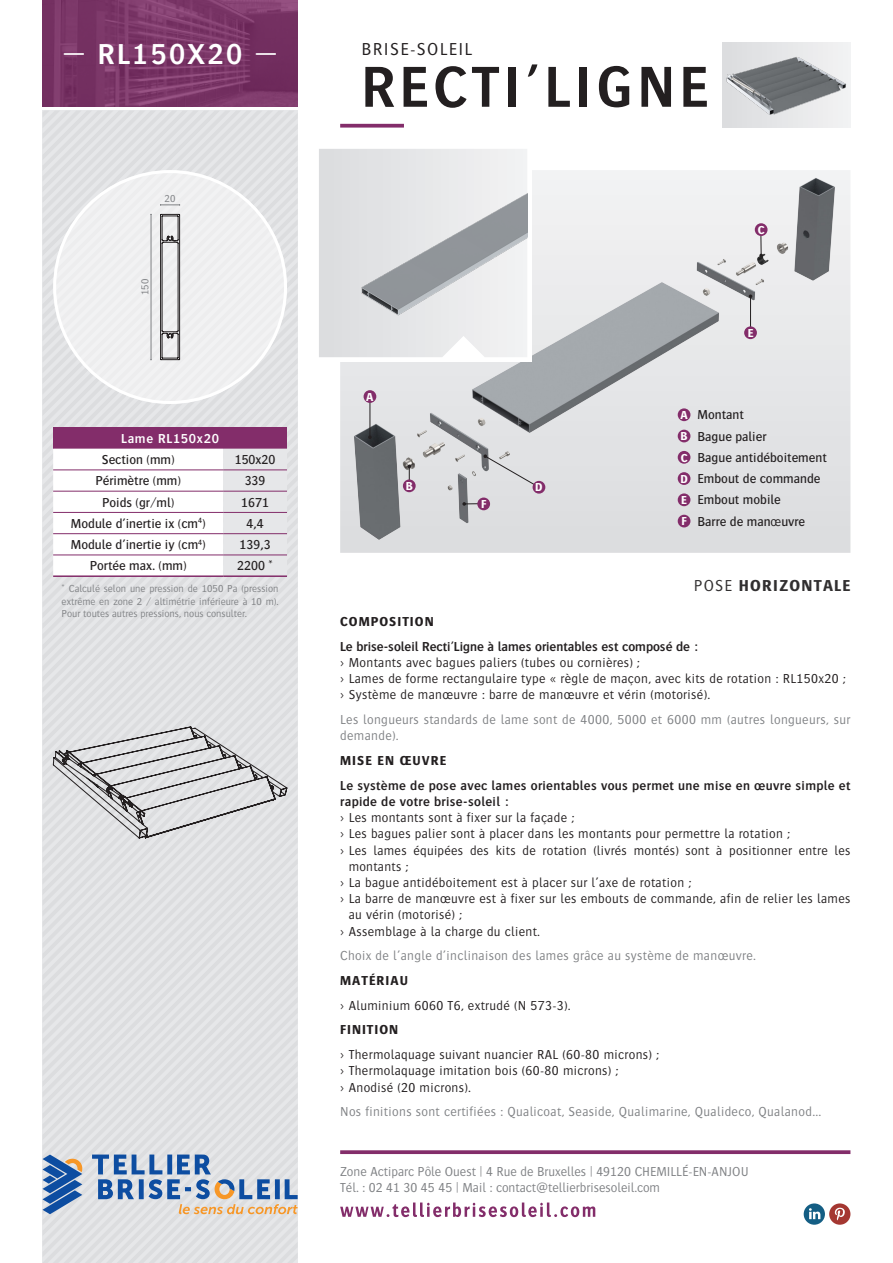
<style>
.page{position:relative;width:893px;height:1263px;background:#fff}
.page>*{position:absolute;margin:0;border:0;box-sizing:border-box;transform-origin:0 0}
.t1{font:600 60px "Bosis Std";letter-spacing:.075em;color:#231f20}
.Onglet{font:600 30px "Bosis Std";letter-spacing:.075em;color:#fff}
.t2{font:300 18px "Bosis Std";letter-spacing:.075em;color:#231f20}
.Titre_Haut_de_page{font:700 16.5px "Bosis Std";letter-spacing:.075em;color:#312f30}
.t3{font:300 13.5px/16.2px "Bosis Std";letter-spacing:.025em;color:#231f20}
.Paragraphe_Légende{font:300 13.5px/16.2px "Bosis Std";letter-spacing:.025em;color:#808285}
.Tableau_Contenu{font:500 13.5px "Bosis Std";color:#231f20}
.Paragraphe_Légende-2{font:300 13.5px/16.2px "Bosis Std";color:#808285}
.Paragraphe_Texte_sta{font:600 13.5px/16.2px "Bosis Std";letter-spacing:.025em;color:#231f20}
.Paragraphe_Texte_sta-2{font:600 13.5px "Bosis Std";color:#231f20}
.Paragraphe_Titre{font:700 13.5px "Bosis Std";letter-spacing:.075em;color:#231f20}
.Tableau_Titre{font:600 13.5px "Bosis Std";letter-spacing:.05em;color:#fff}
.Coordonnées{font:700 12px "Bosis Std";color:#fff}
.Tableau_Légende{font:300 10.5px/12.6px "Bosis Std";color:#808285;text-align:justify}
.Cotation{font:300 10.5px "Bosis Std";color:#808285}
.s1{font-weight:300}
</style>
<div class="page">
<svg style="left:43px;top:0;width:255px;height:106px;background:#7a3667"></svg>
<div style="left:43px;top:111px;width:255px;height:1152px;background:#e1e2e4"></div>
<div style="left:53px;top:170px;width:234px;height:234px;background:#f0f0f1;border-radius:50%"></div>
<svg style="left:340px;top:124px;width:64px;height:4px"></svg>
<svg style="left:340px;top:1150px;width:510px;height:4px;background:#8c3c75"></svg>
<svg style="left:340px;top:1202px;width:255px;height:15px"></svg>
<svg style="left:43px;top:1141px;width:255px;height:84px;background:#b8c2d1"></svg>
<svg style="left:804px;top:1203px;width:21px;height:22px"></svg>
<svg style="left:809px;top:1208px;width:11px;height:11px"></svg>
<div style="left:829px;top:1203px;width:21px;height:22px;background:#a43731;border-radius:50%"></div>
<svg style="left:835px;top:1207px;width:10px;height:13px"></svg>
<img style="left:340px;top:170px;width:510px;height:383px">
<div style="left:53px;top:427px;width:234px;height:22px;background:#832d6a"></div>
<svg style="left:53px;top:449px;width:234px;height:126px"></svg>
<hr style="left:53px;top:575px;width:170px;height:2px;background:#832d6a">
<hr style="left:223px;top:575px;width:64px;height:2px;background:#832d6a">
<hr style="left:53px;top:469px;width:170px;height:1px;background:#832d6a">
<hr style="left:223px;top:469px;width:64px;height:1px;background:#832d6a">
<hr style="left:53px;top:491px;width:170px;height:1px;background:#832d6a">
<hr style="left:223px;top:491px;width:64px;height:1px;background:#832d6a">
<hr style="left:53px;top:512px;width:170px;height:1px;background:#832d6a">
<hr style="left:223px;top:512px;width:64px;height:1px;background:#832d6a">
<hr style="left:53px;top:533px;width:170px;height:1px;background:#832d6a">
<hr style="left:223px;top:533px;width:64px;height:1px;background:#832d6a">
<hr style="left:53px;top:555px;width:170px;height:1px;background:#832d6a">
<hr style="left:223px;top:555px;width:64px;height:1px;background:#832d6a">
<svg style="left:160px;top:214px;width:20px;height:146px"></svg>
<hr style="left:151px;top:214px;width:1px;height:146px;background:#808285">
<svg style="left:160px;top:204px;width:20px;height:2px"></svg>
<div style="left:678px;top:408px;width:12px;height:13px;background:#832d6a;border-radius:50%"></div>
<div style="left:678px;top:430px;width:12px;height:12px;background:#832d6a;border-radius:50%"></div>
<div style="left:678px;top:451px;width:12px;height:13px;background:#832d6a;border-radius:50%"></div>
<div style="left:678px;top:472px;width:12px;height:13px;background:#832d6a;border-radius:50%"></div>
<div style="left:678px;top:493px;width:12px;height:13px;background:#832d6a;border-radius:50%"></div>
<div style="left:678px;top:515px;width:12px;height:12px;background:#832d6a;border-radius:50%"></div>
<svg style="left:759px;top:236px;width:4px;height:21px"></svg>
<hr style="left:750px;top:296px;width:1px;height:41px;background:#231f20">
<hr style="left:369px;top:396px;width:1px;height:41px;background:#231f20">
<svg style="left:368px;top:435px;width:4px;height:4px"></svg>
<svg style="left:407px;top:465px;width:4px;height:14px"></svg>
<svg style="left:483px;top:454px;width:57px;height:34px;background:#d3d4d6"></svg>
<div style="left:744px;top:326px;width:13px;height:13px;background:#832d6a;border-radius:50%"></div>
<div style="left:364px;top:390px;width:12px;height:13px;background:#832d6a;border-radius:50%"></div>
<div style="left:403px;top:479px;width:13px;height:13px;background:#832d6a;border-radius:50%"></div>
<div style="left:533px;top:481px;width:12px;height:13px;background:#832d6a;border-radius:50%"></div>
<div style="left:755px;top:223px;width:12px;height:13px;background:#832d6a;border-radius:50%"></div>
<svg style="left:462px;top:502px;width:15px;height:4px"></svg>
<div style="left:477px;top:497px;width:13px;height:13px;background:#832d6a;border-radius:50%"></div>
<div style="left:319px;top:149px;width:212px;height:212px;background:#fff"></div>
<svg style="left:319px;top:149px;width:208px;height:208px;background:#e2e3e4"></svg>
<img style="left:359px;top:149px;width:168px;height:177px">
<div style="left:723px;top:43px;width:127px;height:85px;background:linear-gradient(to bottom,#f1f2f3,#f1f2f3)"></div>
<img style="left:725px;top:43px;width:121px;height:85px">
<svg style="left:53px;top:726px;width:234px;height:112px;background:#cccdcf"></svg>
<p class="Onglet" style="left:63px;top:38px;width:216px">— RL150X20 —</p>
<p class="Cotation" style="left:165px;top:193px;width:13px">20</p>
<p class="Cotation" style="left:140px;top:295px;width:18px;rotate:-90deg">150</p>
<p class="Tableau_Titre" style="left:121px;top:431px;width:99px">Lame RL150x20</p>
<p class="Tableau_Contenu" style="left:102px;top:452px;width:74px">Section (mm)</p>
<p class="Tableau_Contenu" style="left:235px;top:452px;width:42px">150x20</p>
<p class="Tableau_Contenu" style="left:96px;top:473px;width:87px">Périmètre (mm)</p>
<p class="Tableau_Contenu" style="left:245px;top:473px;width:22px">339</p>
<p class="Tableau_Contenu" style="left:102px;top:495px;width:74px">Poids (gr/ml)</p>
<p class="Tableau_Contenu" style="left:241px;top:495px;width:29px">1671</p>
<p class="Tableau_Contenu" style="left:71px;top:516px;width:136px">Module d’inertie ix (cm<sup>4</sup>)</p>
<p class="Tableau_Contenu" style="left:246px;top:516px;width:19px">4,4</p>
<p class="Tableau_Contenu" style="left:71px;top:537px;width:137px">Module d’inertie iy (cm<sup>4</sup>)</p>
<p class="Tableau_Contenu" style="left:239px;top:537px;width:33px">139,3</p>
<p class="Tableau_Contenu" style="left:90px;top:558px;width:98px">Portée max. (mm)</p>
<p class="Tableau_Contenu" style="left:237px;top:558px;width:37px">2200 *</p>
<p class="Tableau_Légende" style="left:62px;top:582px;width:218px">* Calculé selon une pression de 1050 Pa (pression extrême en zone 2 / altimétrie inférieure à 10 m).<br>Pour toutes autres pressions, nous consulter.</p>
<h3 class="t2" style="left:361px;top:40px;width:112px">BRISE-SOLEIL</h3>
<h1 class="t1" style="left:361px;top:55px;width:348px">RECTI’LIGNE</h1>
<p class="Coordonnées" style="left:366px;top:390px;width:9px">A</p>
<p class="Coordonnées" style="left:758px;top:223px;width:8px">C</p>
<p class="Coordonnées" style="left:748px;top:326px;width:7px">E</p>
<p class="Coordonnées" style="left:406px;top:479px;width:9px">B</p>
<p class="Coordonnées" style="left:535px;top:481px;width:9px">D</p>
<p class="Coordonnées" style="left:481px;top:497px;width:7px">F</p>
<p class="Coordonnées" style="left:680px;top:408px;width:9px">A</p>
<p class="Tableau_Contenu" style="left:697px;top:408px;width:48px">Montant</p>
<p class="Coordonnées" style="left:680px;top:430px;width:9px">B</p>
<p class="Tableau_Contenu" style="left:697px;top:429px;width:71px">Bague palier</p>
<p class="Coordonnées" style="left:681px;top:451px;width:8px">C</p>
<p class="Tableau_Contenu" style="left:697px;top:450px;width:131px">Bague antidéboitement</p>
<p class="Coordonnées" style="left:680px;top:472px;width:9px">D</p>
<p class="Tableau_Contenu" style="left:697px;top:471px;width:125px">Embout de commande</p>
<p class="Coordonnées" style="left:681px;top:493px;width:7px">E</p>
<p class="Tableau_Contenu" style="left:697px;top:493px;width:85px">Embout mobile</p>
<p class="Coordonnées" style="left:681px;top:515px;width:7px">F</p>
<p class="Tableau_Contenu" style="left:697px;top:514px;width:109px">Barre de man<span class="s1">œ</span>uvre</p>
<p class="Titre_Haut_de_page" style="left:694px;top:576px;width:158px"><span class="s1">POSE</span> HORIZONTALE</p>
<p class="Paragraphe_Titre" style="left:340px;top:614px;width:95px">COMPOSITION</p>
<p class="Paragraphe_Texte_sta-2" style="left:340px;top:639px;width:359px">Le brise-soleil Recti’Ligne à lames orientables est composé de :</p>
<p class="t3" style="left:340px;top:654px;width:301px">› Montants avec bagues paliers (tubes ou cornières) ;</p>
<p class="t3" style="left:340px;top:670px;width:507px">› Lames de forme rectangulaire type « règle de maçon, avec kits de rotation : RL150x20 ;</p>
<p class="t3" style="left:340px;top:687px;width:371px">› Système de manœuvre : barre de manœuvre et vérin (motorisé).</p>
<p class="Paragraphe_Légende" style="left:340px;top:711px;width:512px">Les longueurs standards de lame sont de 4000, 5000 et 6000 mm (autres longueurs, sur demande).</p>
<p class="Paragraphe_Titre" style="left:340px;top:753px;width:107px">MISE EN ŒUVRE</p>
<p class="Paragraphe_Texte_sta" style="left:340px;top:777px;width:512px">Le système de pose avec lames orientables vous permet une mise en œuvre simple et rapide de votre brise-soleil :</p>
<p class="t3" style="left:340px;top:809px;width:235px">› Les montants sont à fixer sur la façade ;</p>
<p class="t3" style="left:340px;top:825px;width:451px">› Les bagues palier sont à placer dans les montants pour permettre la rotation ;</p>
<p class="t3" style="left:349px;top:842px;width:503px;text-indent:-9px">› Les lames équipées des kits de rotation (livrés montés) sont à positionner entre les montants ;</p>
<p class="t3" style="left:340px;top:874px;width:352px">› La bague antidéboitement est à placer sur l’axe de rotation ;</p>
<p class="t3" style="left:349px;top:890px;width:503px;text-indent:-9px">› La barre de manœuvre est à fixer sur les embouts de commande, afin de relier les lames au vérin (motorisé) ;</p>
<p class="t3" style="left:340px;top:923px;width:201px">› Assemblage à la charge du client.</p>
<p class="Paragraphe_Légende" style="left:340px;top:947px;width:417px">Choix de l’angle d’inclinaison des lames grâce au système de manœuvre.</p>
<p class="Paragraphe_Titre" style="left:340px;top:973px;width:69px">MATÉRIAU</p>
<p class="t3" style="left:340px;top:997px;width:232px">› Aluminium 6060 T6, extrudé (N 573-3).</p>
<p class="Paragraphe_Titre" style="left:340px;top:1022px;width:60px">FINITION</p>
<p class="t3" style="left:340px;top:1046px;width:320px">› Thermolaquage suivant nuancier RAL (60-80 microns) ;</p>
<p class="t3" style="left:340px;top:1062px;width:280px">› Thermolaquage imitation bois (60-80 microns) ;</p>
<p class="t3" style="left:340px;top:1079px;width:132px">› Anodisé (20 microns).</p>
<p class="Paragraphe_Légende" style="left:340px;top:1103px;width:482px">Nos finitions sont certifiées : Qualicoat, Seaside, Qualimarine, Qualideco, Qualanod...</p>
<p class="Paragraphe_Légende-2" style="left:340px;top:1163px;width:410px">Zone Actiparc Pôle Ouest | 4 Rue de Bruxelles | 49120 CHEMILLÉ-EN-ANJOU<br>Tél. : 02 41 30 45 45 | Mail : contact@tellierbrisesoleil.com</p>
</div>
